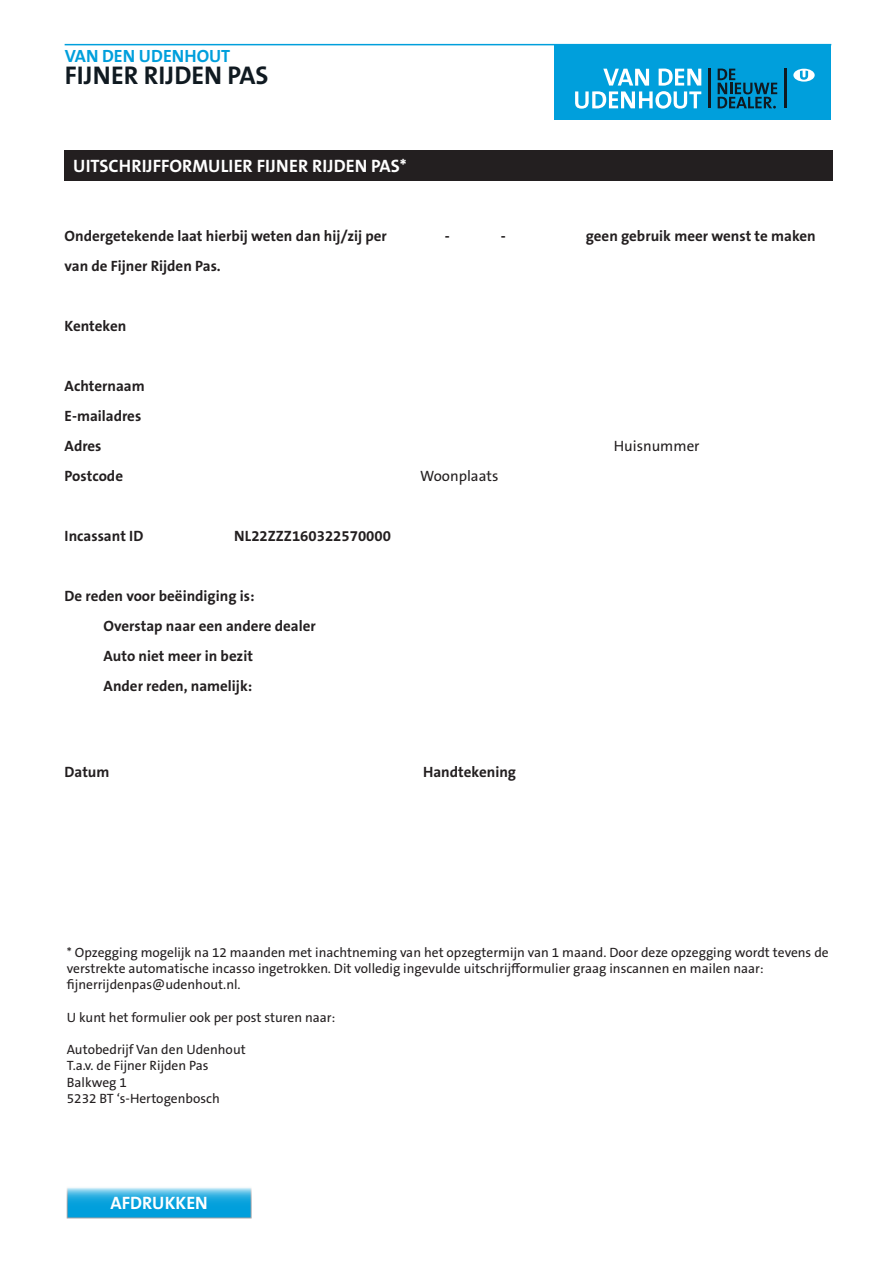
<style>
.page{position:relative;width:893px;height:1263px;background:#fff}
.page>*{position:absolute;margin:0;border:0;box-sizing:border-box;transform-origin:0 0}
.t1{font:700 25.8px "The Sans B W7";color:#101a21}
.t2{font:700 18px "The Sans B W7";color:#fff}
.t3{font:700 17.85px "The Sans B W7";color:#009fdc}
.t4{font:700 15px/30px "The Sans B W7";color:#231f20}
.t5{font:15px "The Sans B W5 Plain";color:#231f20}
.t6{font:13.5px/16.2px "The Sans B W5 Plain";color:#231f20}
</style>
<div class="page">
<div style="left:65px;top:151px;width:768px;height:30px;background:#231f20"></div>
<svg style="left:69px;top:1188px;width:180px;height:28px;background:#28ade1"></svg>
<div style="left:554px;top:45px;width:277px;height:74px;background:#009fdc"></div>
<svg style="left:718px;top:69px;width:59px;height:40px"></svg>
<hr style="left:708px;top:69px;width:3px;height:39px;background:#101a21">
<svg style="left:575px;top:69px;width:126px;height:40px"></svg>
<hr style="left:784px;top:69px;width:2px;height:39px;background:#101a21">
<svg style="left:793px;top:69px;width:22px;height:13px"></svg>
<hr style="left:65px;top:44px;width:766px;height:1px;background:#009fdc">
<h3 class="t3" style="left:65px;top:45px;width:167px">VAN DEN UDENHOUT</h3>
<h1 class="t1" style="left:65px;top:58px;width:205px">FIJNER RIJDEN PAS</h1>
<h2 class="t2" style="left:73px;top:155px;width:335px">UITSCHRIJFFORMULIER FIJNER RIJDEN PAS*</h2>
<p class="t4" style="left:65px;top:221px;width:324px">Ondergetekende laat hierbij weten dan hij/zij per</p>
<p class="t4" style="left:445px;top:221px;width:7px">-</p>
<p class="t4" style="left:501px;top:221px;width:7px">-</p>
<p class="t4" style="left:586px;top:221px;width:231px">geen gebruik meer wenst te maken</p>
<p class="t4" style="left:65px;top:251px;width:158px">van de Fijner Rijden Pas.</p>
<p class="t4" style="left:65px;top:311px;width:63px">Kenteken</p>
<p class="t4" style="left:65px;top:371px;width:82px">Achternaam<br>E-mailadres<br>Adres</p>
<p class="t4" style="left:65px;top:461px;width:60px">Postcode</p>
<p class="t5" style="left:420px;top:466px;width:80px">Woonplaats</p>
<p class="t4" style="left:65px;top:521px;width:80px">Incassant ID</p>
<p class="t4" style="left:234px;top:521px;width:158px">NL22ZZZ160322570000</p>
<p class="t4" style="left:104px;top:581px;width:214px;text-indent:-39px">De reden voor beëindiging is:<br>Overstap naar een andere dealer<br>Auto niet meer in bezit<br>Ander reden, namelijk:</p>
<p class="t4" style="left:65px;top:757px;width:46px">Datum</p>
<p class="t4" style="left:423px;top:757px;width:94px">Handtekening</p>
<p class="t5" style="left:614px;top:436px;width:87px">Huisnummer</p>
<p class="t6" style="left:67px;top:944px;width:763px">* Opzegging mogelijk na 12 maanden met inachtneming van het opzegtermijn van 1 maand. Door deze opzegging wordt tevens de verstrekte automatische incasso ingetrokken. Dit volledig ingevulde uitschrijfformulier graag inscannen en mailen naar: fijnerrijdenpas@udenhout.nl.</p>
<p class="t6" style="left:67px;top:1009px;width:270px">U kunt het formulier ook per post sturen naar:</p>
<p class="t6" style="left:67px;top:1042px;width:180px">Autobedrijf Van den Udenhout<br>T.a.v. de Fijner Rijden Pas<br>Balkweg 1<br>5232 BT ‘s-Hertogenbosch</p>
<h2 class="t2" style="left:110px;top:1191px;width:99px">AFDRUKKEN</h2>
</div>
